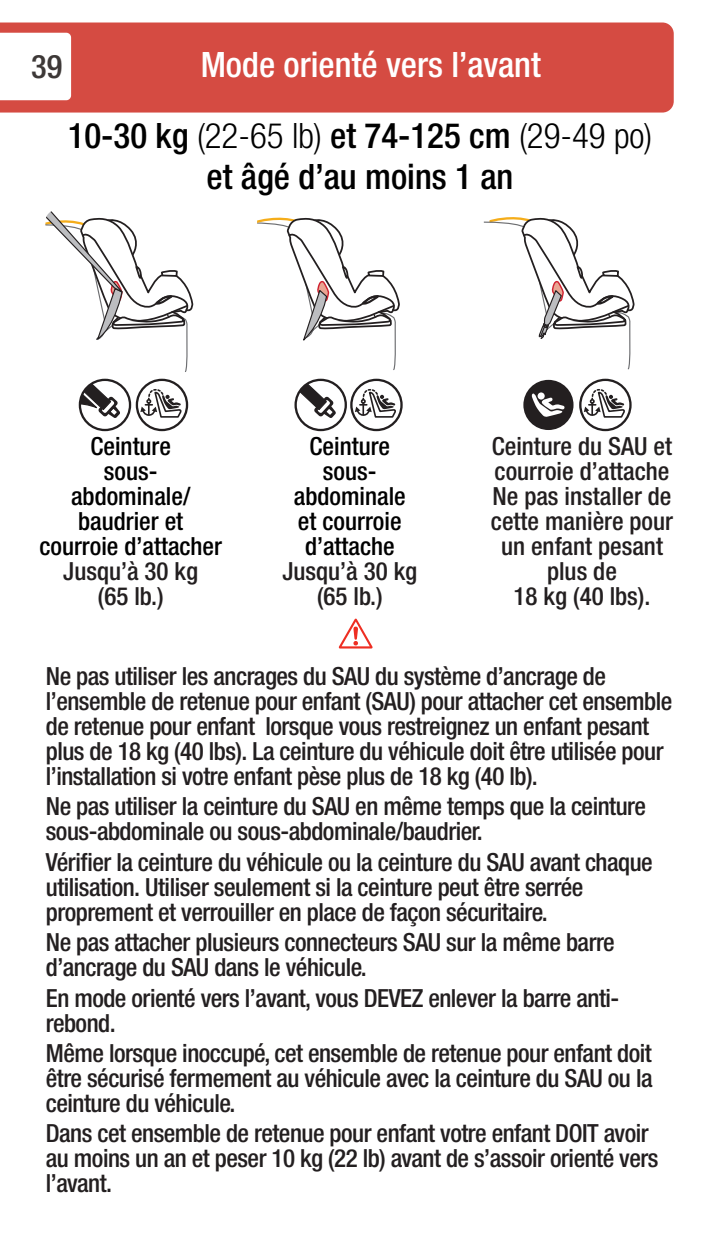
<style>
.page{position:relative;width:720px;height:1238px;background:#fff}
.page>*{position:absolute;margin:0;border:0;box-sizing:border-box;transform-origin:0 0}
.t1{font:500 condensed 35px/40.5px "Helvetica Neue LT Std";color:#000;text-align:center}
.t2{font:500 condensed 35px "Helvetica Neue LT Std";color:#fff}
.t3{font:500 condensed 32.5px "Helvetica Neue LT Std";color:#3d3837}
.t4{font:500 condensed 25px/25px "Helvetica Neue LT Std";letter-spacing:-.02em;color:#231f20}
.t5{font:500 condensed 25px/25px "Helvetica Neue LT Std";color:#231f20;text-align:center}
.t6{font:500 condensed 25px/25px "Helvetica Neue LT Std";color:#000;text-align:center}
.s1{font-weight:300}
</style>
<div class="page">
<div style="left:0;top:22px;width:674px;height:90px;background:#d54b42"></div>
<svg style="left:0;top:33px;width:71px;height:67px"></svg>
<svg style="left:339px;top:618px;width:34px;height:30px"></svg>
<svg style="left:80px;top:383px;width:40px;height:38px"></svg>
<div style="left:79px;top:379px;width:52px;height:52px;border:2px solid #231f20;border-radius:50%"></div>
<div style="left:136px;top:379px;width:52px;height:52px;border:2px solid #231f20;border-radius:50%"></div>
<svg style="left:140px;top:388px;width:42px;height:30px"></svg>
<svg style="left:45px;top:211px;width:149px;height:161px"></svg>
<svg style="left:297px;top:383px;width:39px;height:35px"></svg>
<div style="left:294px;top:379px;width:53px;height:52px;border:2px solid #231f20;border-radius:50%"></div>
<div style="left:350px;top:379px;width:53px;height:52px;border:2px solid #231f20;border-radius:50%"></div>
<svg style="left:355px;top:388px;width:42px;height:30px"></svg>
<svg style="left:257px;top:217px;width:143px;height:153px"></svg>
<div style="left:523px;top:380px;width:51px;height:50px;background:#231f20;border-radius:50%"></div>
<svg style="left:532px;top:392px;width:33px;height:25px"></svg>
<div style="left:538px;top:392px;width:7px;height:7px;background:#fff;border-radius:50%"></div>
<div style="left:579px;top:379px;width:53px;height:52px;border:2px solid #231f20;border-radius:50%"></div>
<svg style="left:584px;top:388px;width:42px;height:30px"></svg>
<svg style="left:484px;top:217px;width:151px;height:153px"></svg>
<h2 class="t3" style="left:31px;top:47px;width:33px">39</h2>
<h1 class="t2" style="left:201px;top:43px;width:342px">Mode orienté vers l’avant</h1>
<h1 class="t1" style="left:68px;top:115px;width:586px">10-30 kg <span class="s1">(22-65 lb)</span> et 74-125 cm <span class="s1">(29-49 po) </span>et âgé d’au moins 1 an</h1>
<p class="t6" style="left:39px;top:433px;width:184px">Ceinture<br>sous-<br>abdominale/ baudrier et courroie d’attacher</p>
<p class="t5" style="left:63px;top:558px;width:136px">Jusqu’à 30 kg (65 lb.)</p>
<p class="t6" style="left:294px;top:433px;width:113px">Ceinture sous&shy;abdominale et courroie d’attache</p>
<p class="t5" style="left:282px;top:558px;width:136px">Jusqu’à 30 kg (65 lb.)</p>
<p class="t5" style="left:491px;top:433px;width:184px">Ceinture du SAU et courroie d’attache<br>Ne pas installer de cette manière pour un enfant pesant plus de<br>18 kg (40 lbs).</p>
<p class="t4" style="left:46px;top:663px;width:628px">Ne pas utiliser les ancrages du SAU du système d’ancrage de l’ensemble de retenue pour enfant (SAU) pour attacher cet ensemble de retenue pour enfant lorsque vous restreignez un enfant pesant plus de 18 kg (40 lbs). La ceinture du véhicule doit être utilisée pour l’installation si votre enfant pèse plus de 18 kg (40 lb).</p>
<p class="t4" style="left:46px;top:793px;width:602px">Ne pas utiliser la ceinture du SAU en même temps que la ceinture sous-abdominale ou sous-abdominale/baudrier.</p>
<p class="t4" style="left:46px;top:849px;width:608px">Vérifier la ceinture du véhicule ou la ceinture du SAU avant chaque utilisation. Utiliser seulement si la ceinture peut être serrée proprement et verrouiller en place de façon sécuritaire.</p>
<p class="t4" style="left:46px;top:929px;width:571px">Ne pas attacher plusieurs connecteurs SAU sur la même barre d’ancrage du SAU dans le véhicule.</p>
<p class="t4" style="left:46px;top:984px;width:575px">En mode orienté vers l’avant, vous DEVEZ enlever la barre anti&shy;rebond.</p>
<p class="t4" style="left:46px;top:1040px;width:608px;text-align:justify">Même lorsque inoccupé, cet ensemble de retenue pour enfant doit être sécurisé fermement au véhicule avec la ceinture du SAU ou la ceinture du véhicule.</p>
<p class="t4" style="left:46px;top:1120px;width:614px">Dans cet ensemble de retenue pour enfant votre enfant DOIT avoir au moins un an et peser 10 kg (22 lb) avant de s’assoir orienté vers l’avant.</p>
</div>
